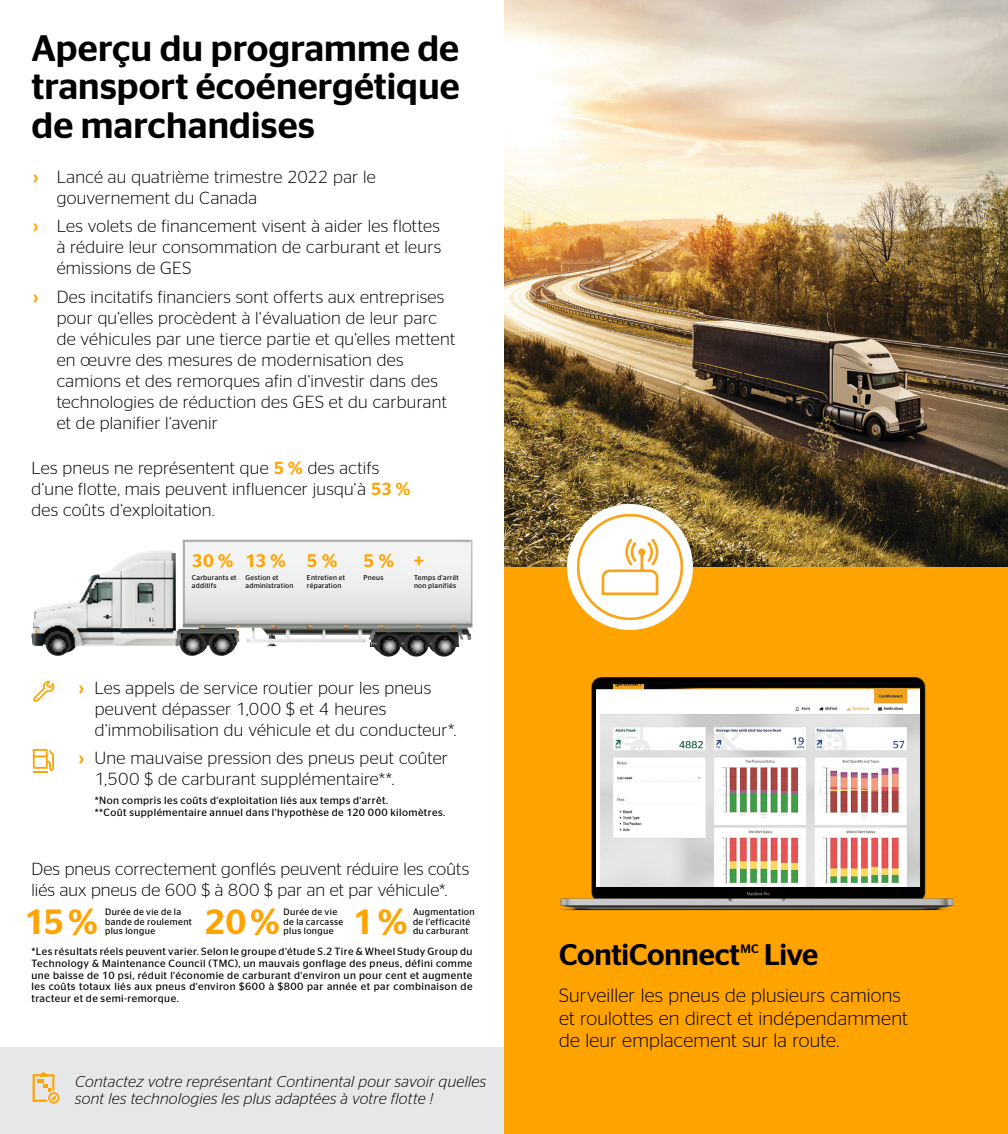
<style>
.page{position:relative;width:1008px;height:1134px;background:#fff}
.page>*{position:absolute;margin:0;border:0;box-sizing:border-box;transform-origin:0 0}
.t1{font:500 36.75px/38.5px "Continental Stag Sans";letter-spacing:.005em;color:#000;text-align:justify}
.t2{font:500 35px "Continental Stag Sans";color:#ffa300}
.t3{font:500 29.75px "Continental Stag Sans";letter-spacing:-.01em;color:#000}
.t4{font:300 19.25px/22.8px "Continental Stag Sans";letter-spacing:.015em;color:#000}
.t5{font:500 18.2px "Continental Stag Sans";color:#ffa300}
.t6{font:300 17.5px/21px "Continental Stag Sans";letter-spacing:.015em;color:#000}
.t7{font:italic 300 15.75px/17.5px "Continental Stag Sans";letter-spacing:.015em;color:#000}
.t8{font:500 12.25px "Continental Stag Sans";color:#000}
.t9{font:10.5px/11.9px "Continental Stag Sans";letter-spacing:.04em;color:#000}
.t10{font:9.1px/9.6px "Continental Stag Sans";letter-spacing:.04em;color:#000}
.t11{font:7px/8px "Continental Stag Sans";letter-spacing:.04em;color:#000}
.s1{font-weight:500;color:#ffa300}
</style>
<div class="page">
<div style="left:504px;top:0;width:504px;height:1134px;background:#ffa300"></div>
<img style="left:560px;top:677px;width:394px;height:234px">
<img style="left:596px;top:684px;width:324px;height:203px">
<div style="left:0;top:1047px;width:504px;height:87px;background:#e6e7e8"></div>
<svg style="left:33px;top:1072px;width:26px;height:32px"></svg>
<img style="left:504px;top:0;width:504px;height:567px">
<div style="left:567px;top:504px;width:126px;height:126px;background:#fff;border-radius:50%"></div>
<svg style="left:577px;top:514px;width:106px;height:106px"></svg>
<div style="left:638px;top:548px;width:7px;height:8px;background:#faa41a;border-radius:50%"></div>
<svg style="left:456px;top:642px;width:3px;height:4px"></svg>
<svg style="left:49px;top:635px;width:17px;height:17px"></svg>
<svg style="left:32px;top:634px;width:13px;height:12px"></svg>
<svg style="left:105px;top:615px;width:6px;height:2px"></svg>
<svg style="left:176px;top:629px;width:7px;height:17px"></svg>
<img style="left:183px;top:540px;width:273px;height:117px">
<svg style="left:33px;top:749px;width:21px;height:24px"></svg>
<svg style="left:33px;top:681px;width:22px;height:21px"></svg>
<h1 class="t1" style="left:32px;top:29px;width:430px">Aperçu du programme de transport écoénergétique de marchandises</h1>
<p class="t6" style="left:57px;top:166px;width:321px;text-indent:-24px"><span class="s1">›</span> Lancé au quatrième trimestre 2022 par le gouvernement du Canada</p>
<p class="t6" style="left:57px;top:216px;width:386px;text-align:justify;text-indent:-24px"><span class="s1">›</span> Les volets de financement visent à aider les flottes à réduire leur consommation de carburant et leurs émissions de GES</p>
<p class="t6" style="left:57px;top:286px;width:400px;text-indent:-24px"><span class="s1">›</span> Des incitatifs financiers sont offerts aux entreprises pour qu‘elles procèdent à l‘évaluation de leur parc de véhicules par une tierce partie et qu‘elles mettent en œuvre des mesures de modernisation des camions et des remorques afin d‘investir dans des technologies de réduction des GES et du carburant et de planifier l‘avenir</p>
<p class="t6" style="left:31px;top:457px;width:380px">Les pneus ne représentent que <span class="s1">5 %</span> des actifs d‘une flotte, mais peuvent influencer jusqu‘à <span class="s1">53 % </span>des coûts d‘exploitation.</p>
<p class="t5" style="left:192px;top:550px;width:43px">30 %</p>
<p class="t11" style="left:192px;top:573px;width:46px">Carburants et additifs</p>
<p class="t5" style="left:246px;top:550px;width:42px">13 %</p>
<p class="t11" style="left:246px;top:573px;width:50px">Gestion et administration</p>
<p class="t5" style="left:307px;top:550px;width:32px">5 %</p>
<p class="t11" style="left:307px;top:573px;width:40px">Entretien et réparation</p>
<p class="t5" style="left:364px;top:550px;width:32px">5 %</p>
<p class="t11" style="left:364px;top:573px;width:21px">Pneus</p>
<p class="t5" style="left:414px;top:550px;width:11px">+</p>
<p class="t11" style="left:414px;top:573px;width:46px">Temps d’arrêt non planifiés</p>
<p class="t6" style="left:95px;top:678px;width:363px;text-indent:-16px"><span class="s1">›</span> Les appels de service routier pour les pneus peuvent dépasser 1,000 $ et 4 heures d‘immobilisation du véhicule et du conducteur*.</p>
<p class="t6" style="left:95px;top:747px;width:355px;text-indent:-16px"><span class="s1">›</span> Une mauvaise pression des pneus peut coûter<br>1,500 $ de carburant supplémentaire**.</p>
<p class="t9" style="left:95px;top:795px;width:352px">*Non compris les coûts d‘exploitation liés aux temps d‘arrêt.<br>**Coût supplémentaire annuel dans l‘hypothèse de 120 000 kilomètres.</p>
<p class="t6" style="left:32px;top:858px;width:439px">Des pneus correctement gonflés peuvent réduire les coûts liés aux pneus de 600 $ à 800 $ par an et par véhicule*.</p>
<h2 class="t2" style="left:24px;top:902px;width:75px">15 %</h2>
<p class="t10" style="left:105px;top:907px;width:88px">Durée de vie de la bande de roulement</p>
<p class="t10" style="left:105px;top:926px;width:52px">plus longue</p>
<p class="t10" style="left:284px;top:907px;width:61px">Durée de vie de la carcasse</p>
<h2 class="t2" style="left:205px;top:902px;width:76px">20 %</h2>
<p class="t10" style="left:284px;top:926px;width:52px">plus longue</p>
<p class="t10" style="left:413px;top:907px;width:63px">Augmentation de l‘efficacité</p>
<h2 class="t2" style="left:353px;top:902px;width:55px">1 %</h2>
<p class="t10" style="left:413px;top:926px;width:57px">du carburant</p>
<p class="t9" style="left:32px;top:945px;width:443px;text-align:justify">*Les résultats réels peuvent varier. Selon le groupe d‘étude S.2 Tire &amp; Wheel Study Group du Technology &amp; Maintenance Council (TMC), un mauvais gonflage des pneus, défini comme une baisse de 10 psi, réduit l‘économie de carburant d‘environ un pour cent et augmente les coûts totaux liés aux pneus d‘environ $600 à $800 par année et par combinaison de tracteur et de semi-remorque.</p>
<p class="t7" style="left:75px;top:1072px;width:412px">Contactez votre représentant Continental pour savoir quelles sont les technologies les plus adaptées à votre flotte !</p>
<h3 class="t3" style="left:559px;top:937px;width:182px">ContiConnect</h3>
<p class="t8" style="left:740px;top:941px;width:20px">MC</p>
<h3 class="t3" style="left:764px;top:937px;width:56px">Live</h3>
<p class="t4" style="left:559px;top:984px;width:350px">Surveiller les pneus de plusieurs camions et roulottes en direct et indépendamment de leur emplacement sur la route.</p>
</div>
